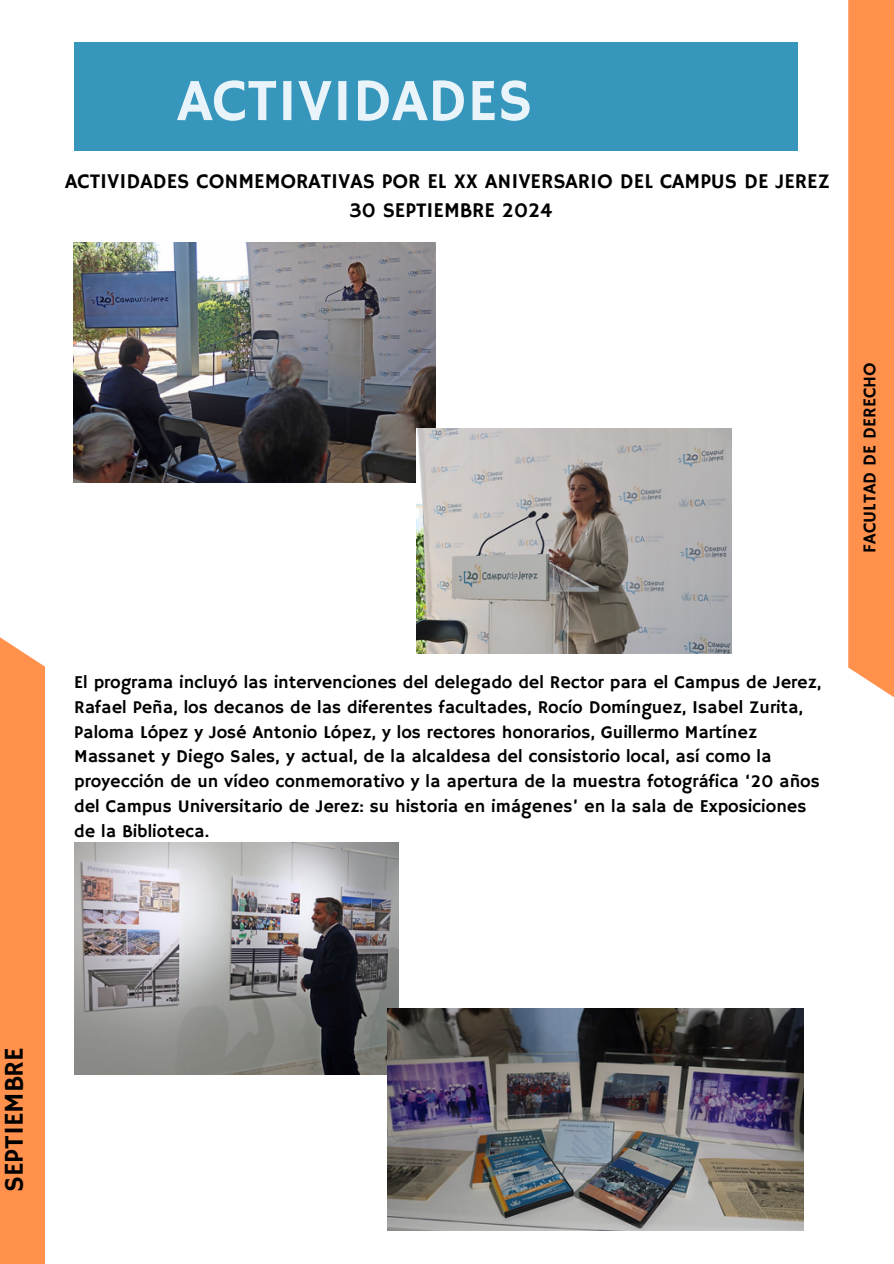
<style>
.page{position:relative;width:894px;height:1264px;background:#fff}
.page>*{position:absolute;margin:0;border:0;box-sizing:border-box;transform-origin:0 0}
.t1{font:60px "Hammersmith One";color:#e8f3fa}
.t2{font:27.15px "Hammersmith One";color:#000}
.t3{font:21px/29.2px "Hammersmith One";color:#000;text-align:center}
.t4{font:18px/24.8px "Hammersmith One";color:#000}
</style>
<div class="page">
<div style="left:0;top:637px;width:45px;height:626px;background:#ff914d"></div>
<div style="left:848px;top:0;width:45px;height:697px;background:#ff914d"></div>
<div style="left:74px;top:42px;width:723px;height:108px;background:#3796bc"></div>
<img style="left:73px;top:243px;width:363px;height:239px">
<img style="left:416px;top:428px;width:315px;height:225px">
<img style="left:74px;top:842px;width:324px;height:232px">
<img style="left:387px;top:1008px;width:416px;height:222px">
<p class="t1" style="left:177px;top:66px;width:356px">ACTIVIDADES</p>
<p class="t3" style="left:65px;top:167px;width:765px">ACTIVIDADES CONMEMORATIVAS POR EL XX ANIVERSARIO DEL CAMPUS DE JEREZ<br>30 SEPTIEMBRE 2024</p>
<p class="t4" style="left:857px;top:553px;width:192px;rotate:-90deg">FACULTAD DE DERECHO</p>
<p class="t4" style="left:74px;top:670px;width:748px">El programa incluyó las intervenciones del delegado del Rector para el Campus de Jerez, Rafael Peña, los decanos de las diferentes facultades, Rocío Domínguez, Isabel Zurita, Paloma López y José Antonio López, y los rectores honorarios, Guillermo Martínez Massanet y Diego Sales, y actual, de la alcaldesa del consistorio local, así como la proyección de un vídeo conmemorativo y la apertura de la muestra fotográfica ‘20 años del Campus Universitario de Jerez: su historia en imágenes’ en la sala de Exposiciones de la Biblioteca.</p>
<p class="t2" style="left:-2px;top:1191px;width:146px;rotate:-90deg">SEPTIEMBRE</p>
</div>
